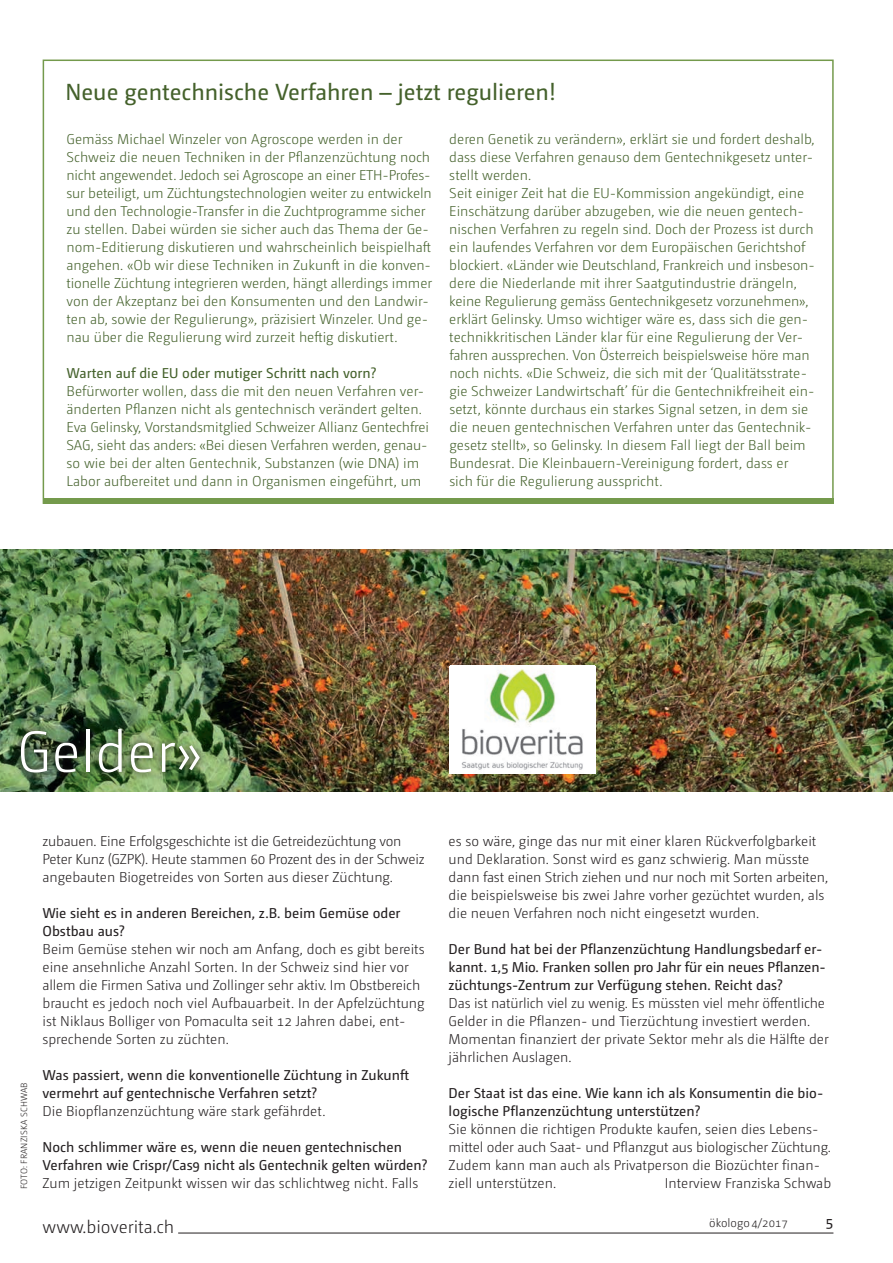
<style>
.page{position:relative;width:893px;height:1263px;background:#fff}
.page>*{position:absolute;margin:0;border:0;box-sizing:border-box;transform-origin:0 0}
.t1{font:300 58.05px "Camingo Dos Pro";color:#fff}
.t2{font:23.25px "Camingo Dos Pro";color:#44612b}
.t3{font:300 18px "Camingo Dos Pro";color:#231f20}
.t4{font:15px "Camingo Dos Pro";color:#231f20}
.t5{font:300 14.25px/18px "Camingo Dos Pro";color:#44612b}
.t6{font:300 14.25px/18px "Camingo Dos Pro";color:#231f20}
.t7{font:14.25px/18px "Camingo Dos Pro";color:#231f20}
.t8{font:14.25px "Camingo Dos Pro";color:#44612b}
.t9{font:300 12px "Camingo Dos Pro";color:#231f20}
.t10{font:300 9px "Camingo Dos Pro";letter-spacing:.025em;color:#231f20}
</style>
<div class="page">
<hr style="left:178px;top:1233px;width:655px;height:1px;background:#231f20">
<img style="left:0;top:549px;width:893px;height:243px">
<img style="left:0;top:684px;width:207px;height:96px">
<div style="left:43px;top:499px;width:791px;height:5px;background:#749a4c"></div>
<div style="left:43px;top:60px;width:791px;height:444px;border:2px solid #749a4c"></div>
<img style="left:450px;top:666px;width:144px;height:107px">
<h2 class="t2" style="left:65px;top:78px;width:492px">Neue gentechnische Verfahren – jetzt regulieren!</h2>
<p class="t5" style="left:67px;top:130px;width:365px">Gemäss Michael Winzeler von Agroscope werden in der<br>Schweiz die neuen Techniken in der Pflanzenzüchtung noch nicht angewendet. Jedoch sei Agroscope an einer ETH-</p>
<p class="t5" style="left:449px;top:130px;width:367px">deren Genetik zu verändern», erklärt sie und fordert deshalb, dass diese Verfahren genauso dem Gentechnikgesetz unter&shy;stellt werden.<br>Seit einiger Zeit hat die EU-Kommission angekündigt, eine Einschätzung darüber abzugeben, wie die neuen gentech&shy;nischen Verfahren zu regeln sind. Doch der Prozess ist durch ein laufendes Verfahren vor dem Europäischen Gerichtshof blockiert. «Länder wie Deutschland, Frankreich und insbeson&shy;dere die N iederlande mit ihrer Saatgutindustrie drängeln, keine Regulierung gemäss Gentechnikgesetz vorzunehmen», erklärt Gelinsky. Umso wichtiger wäre es, dass sich die gen&shy;technikkritischen Länder klar für eine Regulierung der Ver&shy;fahren aussprechen. Von Österreich beispielsweise höre man noch nichts. «Die Schweiz, die sich mit der ‘Qualitätsstrate&shy;gie Schweizer Landwirtschaft’ für die Gentechnikfreiheit ein&shy;setzt, könnte durchaus ein starkes Signal setzen, in dem sie die neuen gentechnischen Verfahren unter das Gentechnik&shy;gesetz stellt», so Gelinsky. I n diesem Fall liegt der Ball beim Bundesrat. Die Kleinbauern-Vereinigung fordert, dass er sich für die Regulierung ausspricht.</p>
<p class="t5" style="left:67px;top:166px;width:367px;text-indent:322px">Profes&shy;sur beteiligt, um Züchtungstechnologien weiter zu entwickeln und den Technologie-T ransfer in die Zuchtprogramme sicher zu stellen. Dabei würden sie sicher auch das Thema der Ge&shy;nom-Editierung diskutieren und wahrscheinlich beispielhaft angehen. «Ob wir diese Techniken in Zukunft in die konven&shy;tionelle Züchtung integrieren werden, hängt allerdings immer von der Akzeptanz bei den Konsumenten und den Landwir&shy;ten ab, sowie der Regulierung», präzisiert Winzeler. Und ge&shy;nau über die Regulierung wird zurzeit heftig diskutiert.</p>
<p class="t8" style="left:67px;top:365px;width:311px">Warten auf die EU oder mutiger Schritt nach vorn?</p>
<p class="t5" style="left:67px;top:382px;width:364px">Befürworter wollen, dass die mit den neuen Verfahren ver&shy;änderten Pflanzen nicht als gentechnisch verändert gelten.<br>Eva Gelinsky, Vorstandsmitglied Schweizer Allianz Gentechfrei SAG</p>
<p class="t5" style="left:67px;top:436px;width:362px;text-indent:24px">, sieht das anders: «Bei diesen Verfahren werden, genau&shy;so wie bei der alten Gentechnik, Substanzen (wie DNA) im<br>Labor aufbereitet und dann in Organismen eingeführt, um</p>
<h1 class="t1" style="left:17px;top:718px;width:187px">Gelder»</h1>
<p class="t10" style="left:19px;top:1189px;width:108px;rotate:-90deg">Foto: franziska Schwab</p>
<p class="t6" style="left:43px;top:832px;width:383px">zubauen. Eine Erfolgsgeschichte ist die Getreidezüchtung von<br>Peter Kunz (GZPK). H eute stammen 60 Prozent des in der Schweiz angebauten Biogetreides von Sorten aus dieser Züchtung.</p>
<p class="t7" style="left:43px;top:904px;width:359px">Wie sieht es in anderen Bereichen, z.B. beim Gemüse oder<br>Obstbau aus?</p>
<p class="t6" style="left:43px;top:940px;width:384px">Beim Gemüse stehen wir noch am Anfang, doch es gibt bereits eine ansehnliche Anzahl Sorten. I n der Schweiz sind hier vor allem die Firmen Sativa und Zollinger sehr aktiv. I m Obstbereich braucht es jedoch noch viel Aufbauarbeit. I n der Apfelzüchtung ist N iklaus Bolliger von Pomaculta seit 12 Jahren dabei, ent&shy;sprechende Sorten zu züchten.</p>
<p class="t7" style="left:43px;top:1066px;width:368px">Was passiert, wenn die konventionelle Züchtung in Zukunft vermehrt auf gentechnische Verfahren setzt?</p>
<p class="t6" style="left:43px;top:1102px;width:285px">Die Biopflanzenzüchtung wäre stark gefährdet.</p>
<p class="t7" style="left:43px;top:1138px;width:386px">Noch schlimmer wäre es, wenn die neuen gentechnischen<br>Verfahren wie Crispr/Cas9 nicht als Gentechnik gelten würden?</p>
<p class="t6" style="left:43px;top:1174px;width:377px">Zum jetzigen Zeitpunkt wissen wir das schlichtweg nicht. Falls</p>
<p class="t6" style="left:449px;top:832px;width:381px">es so wäre, ginge das nur mit einer klaren Rückverfolgbarkeit und Deklaration. Sonst wird es ganz schwierig. Man müsste dann fast einen Strich ziehen und nur noch mit Sorten arbeiten, die beispielsweise bis zwei Jahre vorher gezüchtet wurden, als die neuen Verfahren noch nicht eingesetzt wurden.</p>
<p class="t7" style="left:449px;top:940px;width:376px;text-align:justify">Der Bund hat bei der Pflanzenzüchtung Handlungsbedarf er&shy;kannt. 1,5 Mio. Franken sollen pro Jahr für ein neues Pflanzen&shy;züchtungs-Zentrum zur Verfügung stehen. Reicht das?</p>
<p class="t6" style="left:449px;top:994px;width:382px">Das ist natürlich viel zu wenig. Es müssten viel mehr öffentliche Gelder in die Pflanzen- und Tierzüchtung investiert werden.<br>Momentan finanziert der private Sektor mehr als die Hälfte der jährlichen Auslagen.</p>
<p class="t7" style="left:449px;top:1084px;width:376px">Der Staat ist das eine. Wie kann ich als Konsumentin die bio&shy;logische Pflanzenzüchtung unterstützen?</p>
<p class="t6" style="left:449px;top:1120px;width:384px">Sie können die richtigen Produkte kaufen, seien dies Lebens&shy;mittel oder auch Saat- und Pflanzgut aus biologischer Züchtung.<br>Zudem kann man auch als Privatperson die Biozüchter finan&shy;ziell unterstützen.</p>
<p class="t6" style="left:665px;top:1174px;width:168px">I nterview Franziska Schwab</p>
<p class="t3" style="left:43px;top:1217px;width:133px">www.bioverita.ch</p>
<p class="t9" style="left:709px;top:1216px;width:80px">ökologo4/2017</p>
<p class="t4" style="left:825px;top:1213px;width:9px">5</p>
</div>
